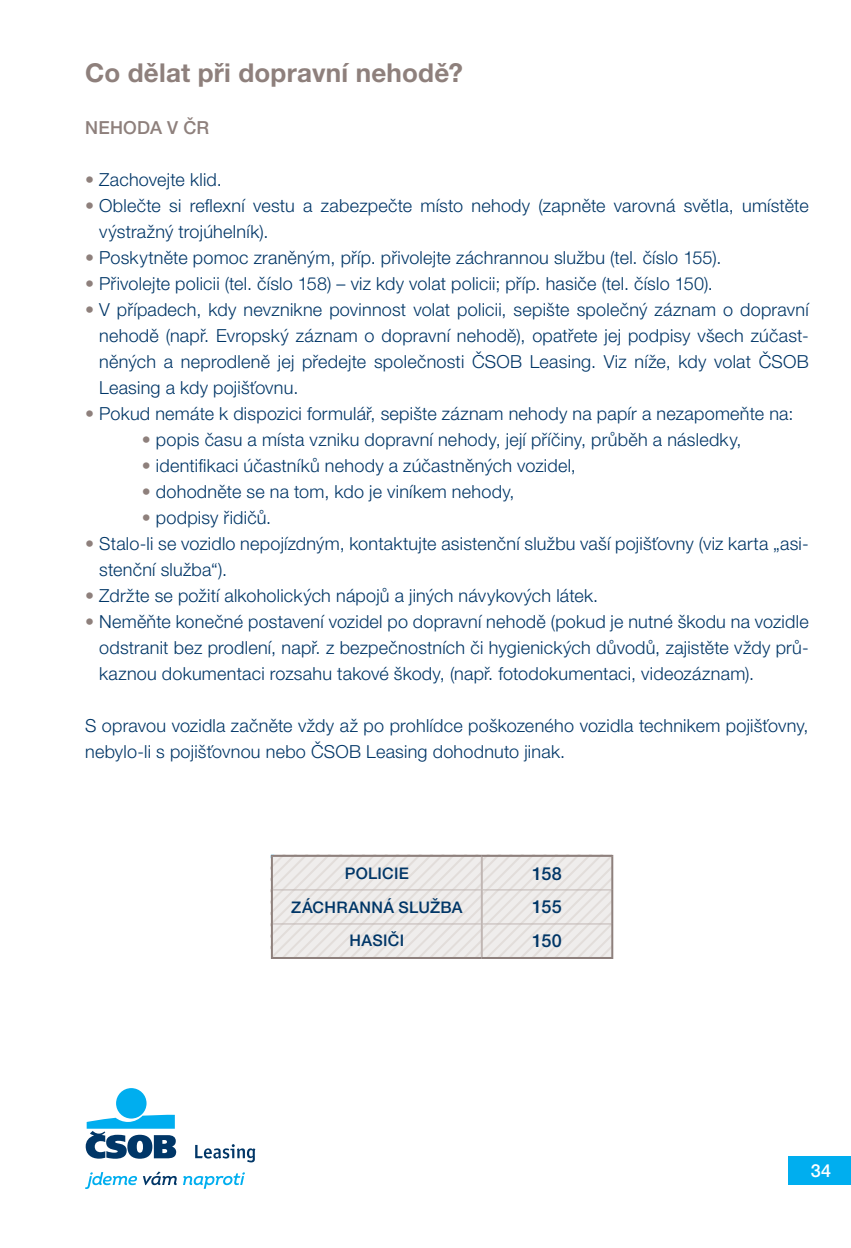
<style>
.page{position:relative;width:851px;height:1248px;background:#fff}
.page>*{position:absolute;margin:0;border:0;box-sizing:border-box;transform-origin:0 0}
.t1{font:700 26px "Helvetica Neue LT Pro";letter-spacing:.01em;color:#8e807c}
.t2{font:300 18px/26px "Helvetica Neue LT Pro";letter-spacing:.015em;color:#003667}
.t3{font:500 18px "Helvetica Neue LT Pro";letter-spacing:.015em;color:#8e807c}
.t4{font:500 18px "Helvetica Neue LT Pro";letter-spacing:-.015em;color:#003667}
.t5{font:500 18px "Helvetica Neue LT Pro";color:#fff}
.t6{font:500 16px "Helvetica Neue LT Pro";letter-spacing:.02em;color:#003667}
.s1{color:#8e807c}
</style>
<div class="page">
<svg style="left:85px;top:1172px;width:52px;height:16px"></svg>
<svg style="left:143px;top:1171px;width:34px;height:13px"></svg>
<svg style="left:183px;top:1172px;width:62px;height:16px"></svg>
<svg style="left:195px;top:1144px;width:60px;height:18px"></svg>
<div style="left:116px;top:1087px;width:30px;height:31px;background:#00aeef;border-radius:50%"></div>
<svg style="left:86px;top:1114px;width:90px;height:44px"></svg>
<div style="left:787px;top:1156px;width:63px;height:28px;background:#00aeef"></div>
<svg style="left:273px;top:856px;width:338px;height:100px"></svg>
<hr style="left:273px;top:889px;width:207px;height:1px;background:#c0b6b3">
<hr style="left:482px;top:889px;width:129px;height:1px;background:#c0b6b3">
<hr style="left:273px;top:923px;width:207px;height:1px;background:#c0b6b3">
<hr style="left:482px;top:923px;width:129px;height:1px;background:#c0b6b3">
<hr style="left:271px;top:854px;width:210px;height:2px;background:#8e807c">
<hr style="left:271px;top:856px;width:2px;height:33px;background:#8e807c">
<hr style="left:481px;top:854px;width:132px;height:2px;background:#8e807c">
<hr style="left:611px;top:856px;width:2px;height:33px;background:#8e807c">
<hr style="left:271px;top:889px;width:2px;height:34px;background:#8e807c">
<hr style="left:611px;top:889px;width:2px;height:34px;background:#8e807c">
<hr style="left:271px;top:923px;width:2px;height:33px;background:#8e807c">
<hr style="left:611px;top:923px;width:2px;height:33px;background:#8e807c">
<hr style="left:271px;top:956px;width:210px;height:2px;background:#8e807c">
<hr style="left:481px;top:956px;width:132px;height:2px;background:#8e807c">
<hr style="left:480px;top:856px;width:2px;height:33px;background:#c0b6b3">
<hr style="left:480px;top:889px;width:2px;height:34px;background:#c0b6b3">
<hr style="left:480px;top:923px;width:2px;height:33px;background:#c0b6b3">
<h1 class="t1" style="left:85px;top:56px;width:379px">Co dělat při dopravní nehodě?</h1>
<p class="t3" style="left:85px;top:116px;width:126px">NEHODA V ČR</p>
<p class="t2" style="left:85px;top:166px;width:138px"><span class="s1">•</span> Zachovejte klid.</p>
<p class="t2" style="left:99px;top:192px;width:710px;text-indent:-14px"><span class="s1">•</span> Oblečte si reflexní vestu a zabezpečte místo nehody (zapněte varovná světla, umístěte výstražný trojúhelník).</p>
<p class="t2" style="left:85px;top:244px;width:637px"><span class="s1">•</span> Poskytněte pomoc zraněným, příp. přivolejte záchrannou službu (tel. číslo 155).</p>
<p class="t2" style="left:85px;top:270px;width:629px"><span class="s1">•</span> Přivolejte policii (tel. číslo 158) – viz kdy volat policii; příp. hasiče (tel. číslo 150).</p>
<p class="t2" style="left:99px;top:296px;width:711px;text-align:justify;text-indent:-14px"><span class="s1">•</span> V případech, kdy nevznikne povinnost volat policii, sepište společný záznam o dopravní nehodě (např. Evropský záznam o dopravní nehodě), opatřete jej podpisy všech zúčast&shy;něných a neprodleně jej předejte společnosti ČSOB Leasing. Viz níže, kdy volat ČSOB Leasing a kdy pojišťovnu.</p>
<p class="t2" style="left:85px;top:400px;width:709px"><span class="s1">•</span> Pokud nemáte k dispozici formulář, sepište záznam nehody na papír a nezapomeňte na:</p>
<p class="t2" style="left:142px;top:426px;width:601px"><span class="s1">•</span> popis času a místa vzniku dopravní nehody, její příčiny, průběh a následky,</p>
<p class="t2" style="left:142px;top:452px;width:435px"><span class="s1">•</span> identifikaci účastníků nehody a zúčastněných vozidel,</p>
<p class="t2" style="left:142px;top:478px;width:374px"><span class="s1">•</span> dohodněte se na tom, kdo je viníkem nehody,</p>
<p class="t2" style="left:142px;top:504px;width:131px"><span class="s1">•</span> podpisy řidičů.</p>
<p class="t2" style="left:99px;top:530px;width:711px;text-indent:-14px"><span class="s1">•</span> Stalo-li se vozidlo nepojízdným, kontaktujte asistenční službu vaší pojišťovny (viz karta „asi&shy;stenční služba“).</p>
<p class="t2" style="left:85px;top:582px;width:514px"><span class="s1">•</span> Zdržte se požití alkoholických nápojů a jiných návykových látek.</p>
<p class="t2" style="left:99px;top:608px;width:711px;text-align:justify;text-indent:-14px"><span class="s1">•</span> Neměňte konečné postavení vozidel po dopravní nehodě (pokud je nutné škodu na vozidle odstranit bez prodlení, např. z bezpečnostních či hygienických důvodů, zajistěte vždy prů&shy;kaznou dokumentaci rozsahu takové škody, (např. fotodokumentaci, videozáznam).</p>
<p class="t2" style="left:85px;top:712px;width:725px">S opravou vozidla začněte vždy až po prohlídce poškozeného vozidla technikem pojišťovny, nebylo-li s pojišťovnou nebo ČSOB Leasing dohodnuto jinak.</p>
<p class="t6" style="left:345px;top:863px;width:66px">POLICIE</p>
<p class="t4" style="left:532px;top:862px;width:31px">158</p>
<p class="t6" style="left:291px;top:897px;width:173px">ZÁCHRANNÁ SLUŽBA</p>
<p class="t4" style="left:532px;top:896px;width:31px">155</p>
<p class="t6" style="left:349px;top:931px;width:56px">HASIČI</p>
<p class="t4" style="left:532px;top:929px;width:31px">150</p>
<p class="t5" style="left:810px;top:1159px;width:22px">34</p>
</div>
